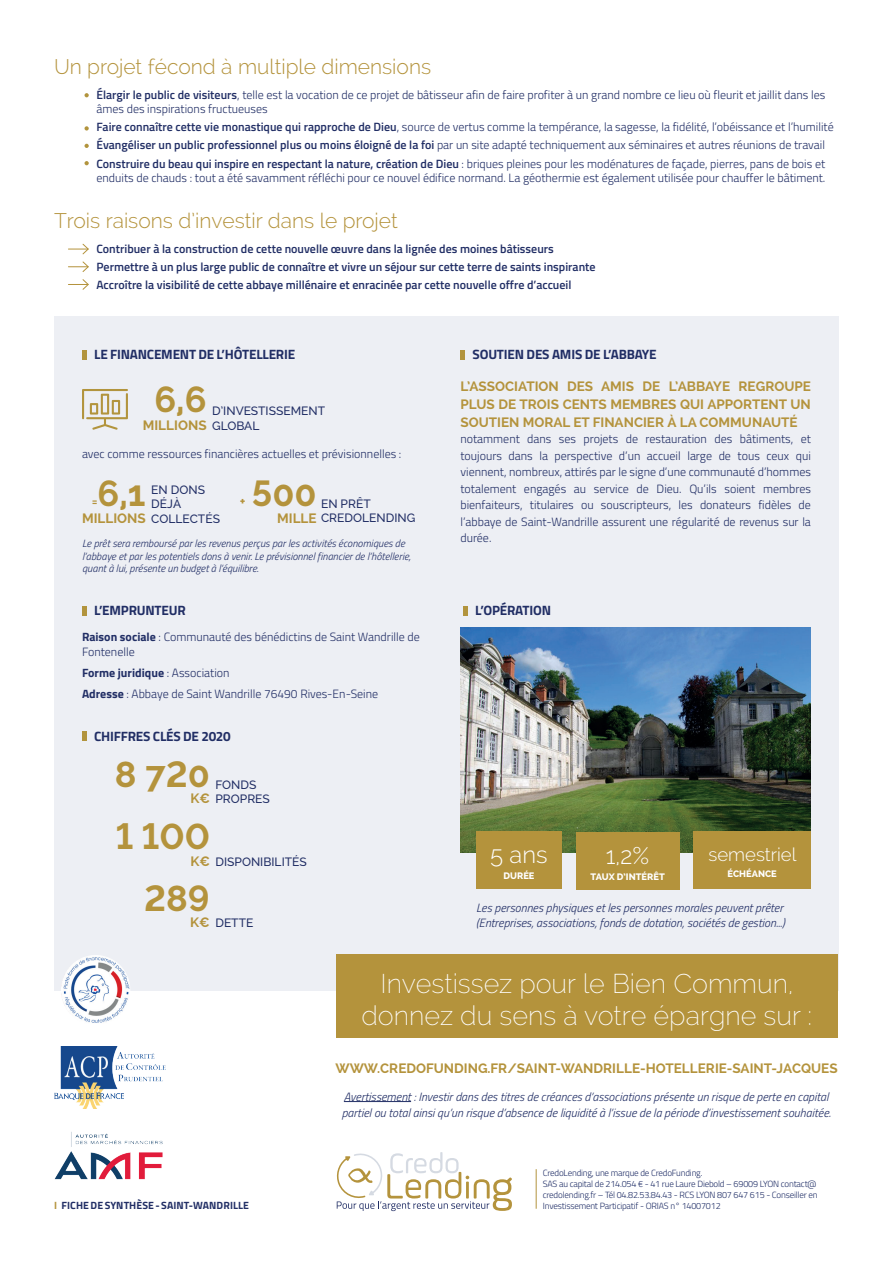
<style>
.page{position:relative;width:893px;height:1263px;background:#fff}
.page>*{position:absolute;margin:0;border:0;box-sizing:border-box;transform-origin:0 0}
.t1{font:700 36px "Raleway";color:#b4933c}
.t2{font:200 27px/32.4px "Raleway";color:#fff;text-align:center}
.t3{font:300 23.85px "Raleway";color:#fff}
.t4{font:300 21px "Raleway";color:#b4933c}
.t5{font:300 18.6px "Raleway";color:#fff}
.t6{font:700 13.5px/18px "Raleway";color:#b4933c;text-align:justify}
.t7{font:700 13.5px "Titillium Web";letter-spacing:-.015em;color:#212e65}
.t8{font:300 12px/16.5px "Titillium Web";color:#212e65}
.t9{font:italic 300 12px/16.5px "Titillium Web";color:#212e65}
.t10{font:600 12px/18px "Titillium Web";color:#212e65}
.t11{font:500 12px/14.4px "Raleway";color:#212e65}
.t12{font:italic 300 10.5px/12.6px "Titillium Web";color:#212e65}
.t13{font:700 10.5px "Titillium Web";letter-spacing:.01em;color:#212e65}
.t14{font:800 9.3px "Raleway";color:#fff}
.t15{font:300 9px/10.8px "Titillium Web";letter-spacing:-.02em;color:#212f67}
.s1{font-weight:600}
.s2{font-weight:700}
.s3{font-weight:700;font-size:13.5px;color:#b4933c}
.s4{color:#b4933c}
</style>
<div class="page">
<svg style="left:85px;top:161px;width:4px;height:4px"></svg>
<svg style="left:85px;top:144px;width:4px;height:4px"></svg>
<svg style="left:85px;top:126px;width:4px;height:5px"></svg>
<svg style="left:85px;top:93px;width:4px;height:4px"></svg>
<svg style="left:68px;top:243px;width:21px;height:12px"></svg>
<svg style="left:68px;top:261px;width:21px;height:11px"></svg>
<svg style="left:68px;top:279px;width:21px;height:11px"></svg>
<div style="left:54px;top:316px;width:785px;height:674px;background:#edeff4"></div>
<hr style="left:82px;top:350px;width:4px;height:10px;background:#b2943d">
<svg style="left:82px;top:606px;width:4px;height:9px"></svg>
<svg style="left:463px;top:606px;width:4px;height:9px"></svg>
<hr style="left:82px;top:731px;width:4px;height:10px;background:#b2943d">
<div style="left:460px;top:350px;width:5px;height:10px;background:#b2943d"></div>
<img style="left:460px;top:628px;width:351px;height:225px">
<div style="left:476px;top:831px;width:86px;height:58px;background:#b4933c"></div>
<div style="left:576px;top:832px;width:103px;height:57px;background:#b4933c"></div>
<div style="left:693px;top:831px;width:118px;height:58px;background:#b4933c"></div>
<hr style="left:536px;top:1169px;width:1px;height:40px;background:#b2943d">
<svg style="left:82px;top:389px;width:46px;height:41px"></svg>
<img style="left:54px;top:955px;width:83px;height:68px">
<img style="left:54px;top:1132px;width:109px;height:47px">
<img style="left:54px;top:1046px;width:112px;height:62px">
<div style="left:336px;top:955px;width:502px;height:83px;background:#b4933c"></div>
<hr style="left:344px;top:1101px;width:67px;height:1px;background:#212e65">
<svg style="left:336px;top:1152px;width:176px;height:59px"></svg>
<h3 class="t4" style="left:54px;top:54px;width:379px">Un projet fécond à multiple dimensions</h3>
<p class="t8" style="left:97px;top:87px;width:730px;line-height:14.4px"><span class="s1">Élargir le public de visiteurs</span>, telle est la vocation de ce projet de bâtisseur afin de faire profiter à un grand nombre ce lieu où fleurit et jaillit dans les âmes des inspirations fructueuses</p>
<p class="t8" style="left:97px;top:118px;width:739px;line-height:18px"><span class="s1">Faire connaître cette vie monastique qui rapproche de Dieu</span>, source de vertus comme la tempérance, la sagesse, la fidélité, l’obéissance et l’humilité<br><span class="s1">Évangéliser un public professionnel plus ou moins éloigné de la foi</span> par un site adapté techniquement aux séminaires et autres réunions de travail<br><span class="s1">Construire du beau qui inspire en respectant la nature, création de Dieu</span> : briques pleines pour les modénatures de façade, pierres, pans de bois et</p>
<p class="t8" style="left:97px;top:169px;width:730px">enduits de chauds : tout a été savamment réfléchi pour ce nouvel édifice normand. La géothermie est également utilisée pour chauffer le bâtiment.</p>
<h3 class="t4" style="left:54px;top:208px;width:345px">Trois raisons d’investir dans le projet</h3>
<p class="t10" style="left:97px;top:240px;width:501px">Contribuer à la construction de cette nouvelle œuvre dans la lignée des moines bâtisseurs<br>Permettre à un plus large public de connaître et vivre un séjour sur cette terre de saints inspirante<br>Accroître la visibilité de cette abbaye millénaire et enracinée par cette nouvelle offre d’accueil</p>
<p class="t7" style="left:94px;top:344px;width:203px">LE FINANCEMENT DE L’HÔTELLERIE</p>
<h1 class="t1" style="left:154px;top:378px;width:54px">6,6</h1>
<p class="t6" style="left:143px;top:416px;width:65px">MILLIONS</p>
<p class="t11" style="left:212px;top:404px;width:115px">D’INVESTISSEMENT<br>GLOBAL</p>
<p class="t8" style="left:82px;top:445px;width:321px">avec comme ressources financières actuelles et prévisionnelles :</p>
<h1 class="t1" style="left:98px;top:473px;width:50px">6,1</h1>
<p class="t6" style="left:82px;top:509px;width:65px">MILLIONS</p>
<h1 class="t1" style="left:252px;top:473px;width:66px">500</h1>
<p class="t6" style="left:277px;top:509px;width:41px">MILLE</p>
<p class="t11" style="left:151px;top:482px;width:70px">EN DONS<br>DÉJÀ<br>COLLECTÉS</p>
<p class="t11" style="left:321px;top:496px;width:96px">EN PRÊT<br>CREDOLENDING</p>
<p class="t12" style="left:82px;top:536px;width:330px">Le prêt sera remboursé par les revenus perçus par les activités économiques de l’abbaye et par les potentiels dons à venir. Le prévisionnel financier de l’hôtellerie, quant à lui, présente un budget à l’équilibre.</p>
<p class="t6" style="left:240px;top:493px;width:7px">+</p>
<p class="t6" style="left:92px;top:493px;width:7px">=</p>
<p class="t7" style="left:473px;top:344px;width:186px">SOUTIEN DES AMIS DE L’ABBAYE</p>
<p class="t6" style="left:460px;top:377px;width:352px">L’ASSOCIATION DES AMIS DE L’ABBAYE REGROUPE PLUS DE TROIS CENTS MEMBRES QUI APPORTENT UN SOUTIEN MORAL ET FINANCIER À LA COMMUNAUTÉ</p>
<p class="t8" style="left:460px;top:430px;width:352px;text-align:justify">notamment dans ses projets de restauration des bâtiments, et toujours dans la perspective d’un accueil large de tous ceux qui viennent, nombreux, attirés par le signe d’une communauté d’hommes totalement engagés au service de Dieu. Qu’ils soient membres bienfaiteurs, titulaires ou souscripteurs, les donateurs fidèles de l’abbaye de Saint-Wandrille assurent une régularité de revenus sur la durée.</p>
<p class="t7" style="left:94px;top:600px;width:93px">L’EMPRUNTEUR</p>
<p class="t7" style="left:475px;top:600px;width:77px">L’OPÉRATION</p>
<p class="t8" style="left:82px;top:629px;width:339px;line-height:14.4px"><span class="s2">Raison sociale</span> : Communauté des bénédictins de Saint Wandrille de<br>Fontenelle</p>
<p class="t8" style="left:82px;top:661px;width:298px;line-height:21px"><span class="s2">Forme juridique</span> : Association<br><span class="s2">Adresse</span> : Abbaye de Saint Wandrille 76490 Rives-En-Seine</p>
<p class="t7" style="left:94px;top:725px;width:138px">CHIFFRES CLÉS DE 2020</p>
<h1 class="t1" style="left:115px;top:754px;width:97px">8 720</h1>
<p class="t6" style="left:190px;top:789px;width:21px">K€</p>
<p class="t11" style="left:215px;top:777px;width:56px">FONDS<br>PROPRES</p>
<h1 class="t1" style="left:116px;top:816px;width:96px">1 100</h1>
<p class="t11" style="left:190px;top:854px;width:118px"><span class="s3">K€</span> DISPONIBILITÉS</p>
<h1 class="t1" style="left:144px;top:877px;width:67px">289</h1>
<p class="t11" style="left:190px;top:915px;width:65px"><span class="s3">K€</span> DETTE</p>
<h3 class="t3" style="left:490px;top:841px;width:59px">5 ans</h3>
<p class="t14" style="left:503px;top:871px;width:33px">DURÉE</p>
<h3 class="t3" style="left:606px;top:841px;width:45px">1,2%</h3>
<p class="t14" style="left:591px;top:871px;width:76px">TAUX D’INTÉRÊT</p>
<h3 class="t5" style="left:708px;top:844px;width:89px">semestriel</h3>
<p class="t14" style="left:727px;top:868px;width:51px">ÉCHÉANCE</p>
<p class="t9" style="left:476px;top:900px;width:310px;line-height:14.4px">Les personnes physiques et les personnes morales peuvent prêter (Entreprises, associations, fonds de dotation, sociétés de gestion...)</p>
<h2 class="t2" style="left:361px;top:967px;width:452px">Investissez pour le Bien Commun, donnez du sens à votre épargne sur :</h2>
<p class="t6" style="left:335px;top:1059px;width:504px">WWW.CREDOFUNDING.FR/SAINT-WANDRILLE-HOTELLERIE-SAINT-JACQUES</p>
<p class="t9" style="left:342px;top:1087px;width:491px">Avertissement : Investir dans des titres de créances d’associations présente un risque de perte en capital partiel ou total ainsi qu’un risque d’absence de liquidité à l’issue de la période d’investissement souhaitée.</p>
<p class="t15" style="left:543px;top:1167px;width:276px">CredoLending, une marque de CredoFunding.<br>SAS au capital de 214.054 € - 41 rue Laure Diebold – 69009 LYON contact@ credolending.fr – Tél 04.82.53.84.43 - RCS LYON 807 647 615 - Conseiller en</p>
<p class="t13" style="left:54px;top:1197px;width:196px"><span class="s4">I</span> FICHE DE SYNTHÈSE - SAINT-WANDRILLE</p>
<p class="t15" style="left:543px;top:1200px;width:179px">Investissement Participatif - ORIAS n° 14007012</p>
</div>
